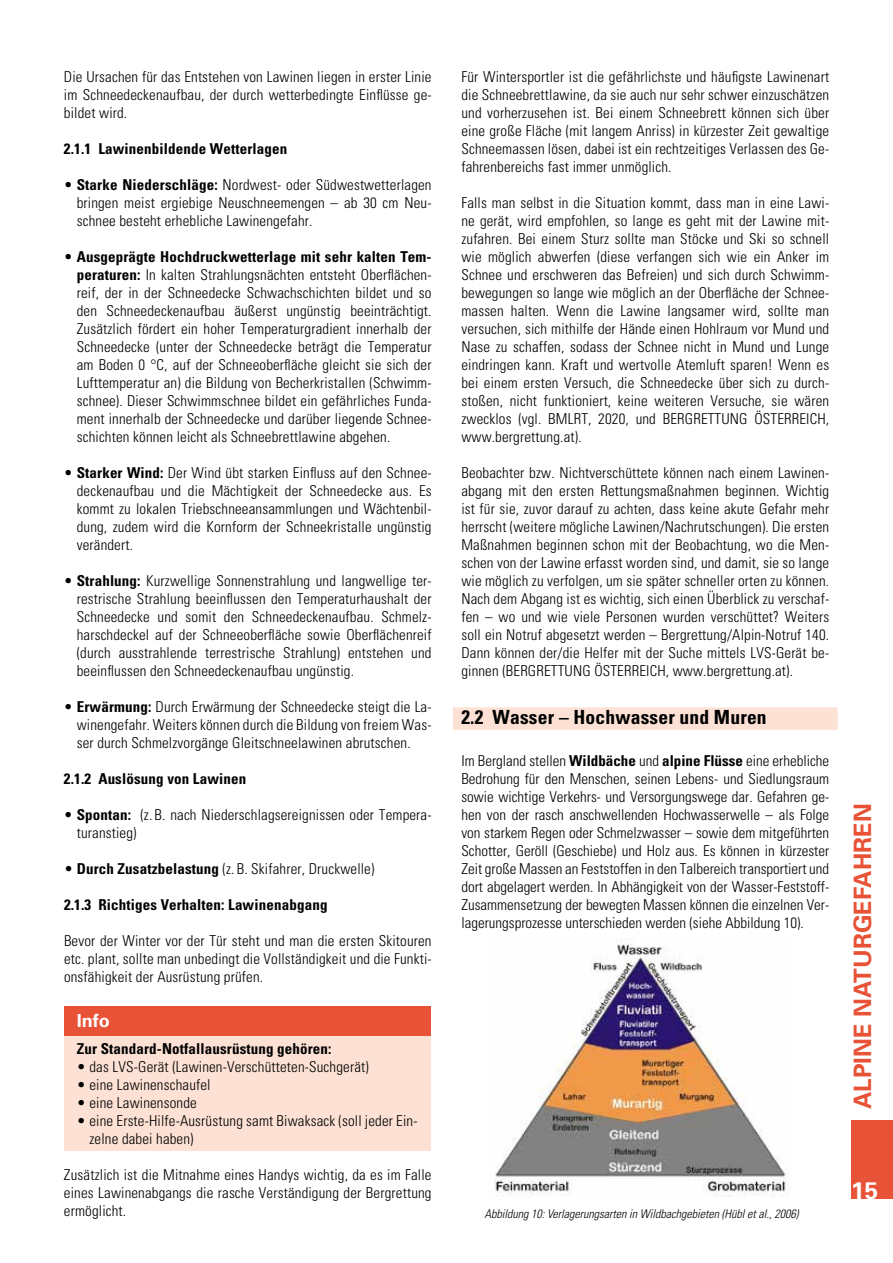
<style>
.page{position:relative;width:893px;height:1263px;background:#fff}
.page>*{position:absolute;margin:0;border:0;box-sizing:border-box;transform-origin:0 0}
.t1{font:700 24px "Univers";color:#e85236}
.t2{font:700 24px "Univers";color:#fff}
.t3{font:700 condensed 19.5px "Univers";letter-spacing:.01em;color:#000}
.t4{font:700 18px "Univers";color:#fff}
.t5{font:300 condensed 15px/18px "Univers";letter-spacing:.01em;color:#000;text-align:justify}
.t6{font:700 condensed 15px "Univers";letter-spacing:.01em;color:#000}
.t7{font:italic 300 condensed 12px "Univers";color:#000}
.s1{font-weight:700}
</style>
<div class="page">
<div style="left:851px;top:1120px;width:42px;height:79px;background:#e85236"></div>
<div style="left:64px;top:1006px;width:366px;height:30px;background:#e85236"></div>
<div style="left:64px;top:1036px;width:366px;height:114px;background:#fce1d4"></div>
<div style="left:453px;top:707px;width:385px;height:23px;background:#fce1d4"></div>
<img style="left:495px;top:939px;width:293px;height:258px">
<p class="t5" style="left:64px;top:68px;width:369px">Die Ursachen für das Entstehen von Lawinen liegen in erster Linie im Schneedeckenaufbau, der durch wetterbedingte Einflüsse ge&shy;bildet wird.</p>
<p class="t6" style="left:64px;top:140px;width:225px">2.1.1 Lawinenbildende Wetterlagen</p>
<p class="t5" style="left:77px;top:176px;width:356px;text-indent:-13px">• <span class="s1">Starke Niederschläge:</span> Nordwest- oder Südwestwetterlagen bringen meist ergiebige Neuschneemengen – ab 30 cm Neu&shy;schnee besteht erhebliche Lawinengefahr.</p>
<p class="t5" style="left:77px;top:248px;width:356px;text-indent:-13px">• <span class="s1">Ausgeprägte Hochdruckwetterlage mit sehr kalten Tem&shy;peraturen:</span> In kalten Strahlungsnächten entsteht Oberflächen&shy;reif, der in der Schneedecke Schwachschichten bildet und so den Schneedeckenaufbau äußerst ungünstig beeinträchtigt.<br>Zusätzlich fördert ein hoher Temperaturgradient innerhalb der Schneedecke (unter der Schneedecke beträgt die Temperatur am Boden 0 °C, auf der Schneeoberfläche gleicht sie sich der Lufttemperatur an) die Bildung von Becherkristallen (Schwimm&shy;schnee). Dieser Schwimmschnee bildet ein gefährliches Funda&shy;ment innerhalb der Schneedecke und darüber liegende Schnee&shy;schichten können leicht als Schneebrettlawine abgehen.</p>
<p class="t5" style="left:77px;top:464px;width:356px;text-indent:-13px">• <span class="s1">Starker Wind:</span> Der Wind übt starken Einfluss auf den Schnee&shy;deckenaufbau und die Mächtigkeit der Schneedecke aus. Es kommt zu lokalen Triebschneeansammlungen und Wächtenbil&shy;dung, zudem wird die Kornform der Schneekristalle ungünstig verändert.</p>
<p class="t5" style="left:77px;top:572px;width:356px;text-indent:-13px">• <span class="s1">Strahlung:</span> Kurzwellige Sonnenstrahlung und langwellige ter&shy;restrische Strahlung beeinflussen den Temperaturhaushalt der Schneedecke und somit den Schneedeckenaufbau. Schmelz&shy;harschdeckel auf der Schneeoberfläche sowie Oberflächenreif (durch ausstrahlende terrestrische Strahlung) entstehen und beeinflussen den Schneedeckenaufbau ungünstig.</p>
<p class="t5" style="left:77px;top:698px;width:356px;text-indent:-13px">• <span class="s1">Erwärmung:</span> Durch Erwärmung der Schneedecke steigt die La&shy;winengefahr. Weiters können durch die Bildung von freiem Was&shy;ser durch Schmelzvorgänge Gleitschneelawinen abrutschen.</p>
<p class="t6" style="left:64px;top:770px;width:184px">2.1.2 Auslösung von Lawinen</p>
<p class="t5" style="left:77px;top:806px;width:356px;text-indent:-13px">• <span class="s1">Spontan:</span> (z. B. nach Niederschlagsereignissen oder Tempera&shy;turanstieg)</p>
<p class="t5" style="left:64px;top:860px;width:312px">• <span class="s1">Durch Zusatzbelastung</span> (z. B. Skifahrer, Druckwelle)</p>
<p class="t6" style="left:64px;top:896px;width:265px">2.1.3 Richtiges Verhalten: Lawinenabgang</p>
<p class="t5" style="left:64px;top:932px;width:369px">Bevor der Winter vor der Tür steht und man die ersten Skitouren etc. plant, sollte man unbedingt die Vollständigkeit und die Funkti&shy;onsfähigkeit der Ausrüstung prüfen.</p>
<p class="t4" style="left:77px;top:1010px;width:34px">Info</p>
<p class="t6" style="left:77px;top:1040px;width:256px">Zur Standard-Notfallausrüstung gehören:</p>
<p class="t5" style="left:77px;top:1058px;width:294px">• das LVS-Gerät (Lawinen-Verschütteten-Suchgerät)</p>
<p class="t5" style="left:77px;top:1076px;width:135px">• eine Lawinenschaufel</p>
<p class="t5" style="left:77px;top:1094px;width:122px">• eine Lawinensonde</p>
<p class="t5" style="left:89px;top:1112px;width:330px;text-indent:-13px">• eine Erste-Hilfe-Ausrüstung samt Biwaksack (soll jeder Ein&shy;zelne dabei haben)</p>
<p class="t5" style="left:64px;top:1166px;width:369px">Zusätzlich ist die Mitnahme eines Handys wichtig, da es im Falle eines Lawinenabgangs die rasche Verständigung der Bergrettung ermöglicht.</p>
<p class="t5" style="left:461px;top:68px;width:369px">Für Wintersportler ist die gefährlichste und häufigste Lawinenart die Schneebrettlawine, da sie auch nur sehr schwer einzuschätzen und vorherzusehen ist. Bei einem Schneebrett können sich über eine große Fläche (mit langem Anriss) in kürzester Zeit gewaltige Schneemassen lösen, dabei ist ein rechtzeitiges Verlassen des Ge&shy;fahrenbereichs fast immer unmöglich.</p>
<p class="t5" style="left:461px;top:194px;width:369px">Falls man selbst in die Situation kommt, dass man in eine Lawi&shy;ne gerät, wird empfohlen, so lange es geht mit der Lawine mit&shy;zufahren. Bei einem Sturz sollte man Stöcke und Ski so schnell wie möglich abwerfen (diese verfangen sich wie ein Anker im Schnee und erschweren das Befreien) und sich durch Schwimm&shy;bewegungen so lange wie möglich an der Oberfläche der Schnee&shy;massen halten. Wenn die Lawine langsamer wird, sollte man versuchen, sich mithilfe der Hände einen Hohlraum vor Mund und Nase zu schaffen, sodass der Schnee nicht in Mund und Lunge eindringen kann. Kraft und wertvolle Atemluft sparen! Wenn es bei einem ersten Versuch, die Schneedecke über sich zu durch&shy;stoßen, nicht funktioniert, keine weiteren Versuche, sie wären zwecklos (vgl. BMLRT, 2020, und BERGRETTUNG ÖSTERREICH, www.bergrettung.at).</p>
<p class="t5" style="left:461px;top:464px;width:369px">Beobachter bzw. Nichtverschüttete können nach einem Lawinen&shy;abgang mit den ersten Rettungsmaßnahmen beginnen. Wichtig ist für sie, zuvor darauf zu achten, dass keine akute Gefahr mehr herrscht (weitere mögliche Lawinen/Nachrutschungen). Die ersten Maßnahmen beginnen schon mit der Beobachtung, wo die Men&shy;schen von der Lawine erfasst worden sind, und damit, sie so lange wie möglich zu verfolgen, um sie später schneller orten zu können.<br>Nach dem Abgang ist es wichtig, sich einen Überblick zu verschaf&shy;fen – wo und wie viele Personen wurden verschüttet? Weiters soll ein Notruf abgesetzt werden – Bergrettung/Alpin-Notruf 140.<br>Dann können der/die Helfer mit der Suche mittels LVS-Gerät be&shy;ginnen (BERGRETTUNG ÖSTERREICH, www.bergrettung.at).</p>
<h2 class="t3" style="left:461px;top:706px;width:307px">2.2 Wasser – Hochwasser und Muren</h2>
<p class="t5" style="left:461px;top:752px;width:369px">Im Bergland stellen <span class="s1">Wildbäche</span> und <span class="s1">alpine Flüsse</span> eine erhebliche Bedrohung für den Menschen, seinen Lebens- und Siedlungsraum sowie wichtige Verkehrs- und Versorgungswege dar. Gefahren ge&shy;hen von der rasch anschwellenden Hochwasserwelle – als Folge von starkem Regen oder Schmelzwasser – sowie dem mitgeführten Schotter, Geröll (Geschiebe) und Holz aus. Es können in kürzester Zeit große Massen an Feststoffen in den Talbereich transportiert und dort abgelagert werden. In Abhängigkeit von der Wasser-Feststoff-Zusammensetzung der bewegten Massen können die einzelnen Ver&shy;lagerungsprozesse unterschieden werden (siehe Abbildung 10).</p>
<h1 class="t1" style="left:849px;top:1109px;width:307px;rotate:-90deg">ALPINE NATURGEFAHREN</h1>
<p class="t7" style="left:484px;top:1209px;width:315px">Abbildung 10: Verlagerungsarten in Wildbachgebieten (Hübl et al., 2006)</p>
<h1 class="t2" style="left:851px;top:1176px;width:28px">15</h1>
</div>
